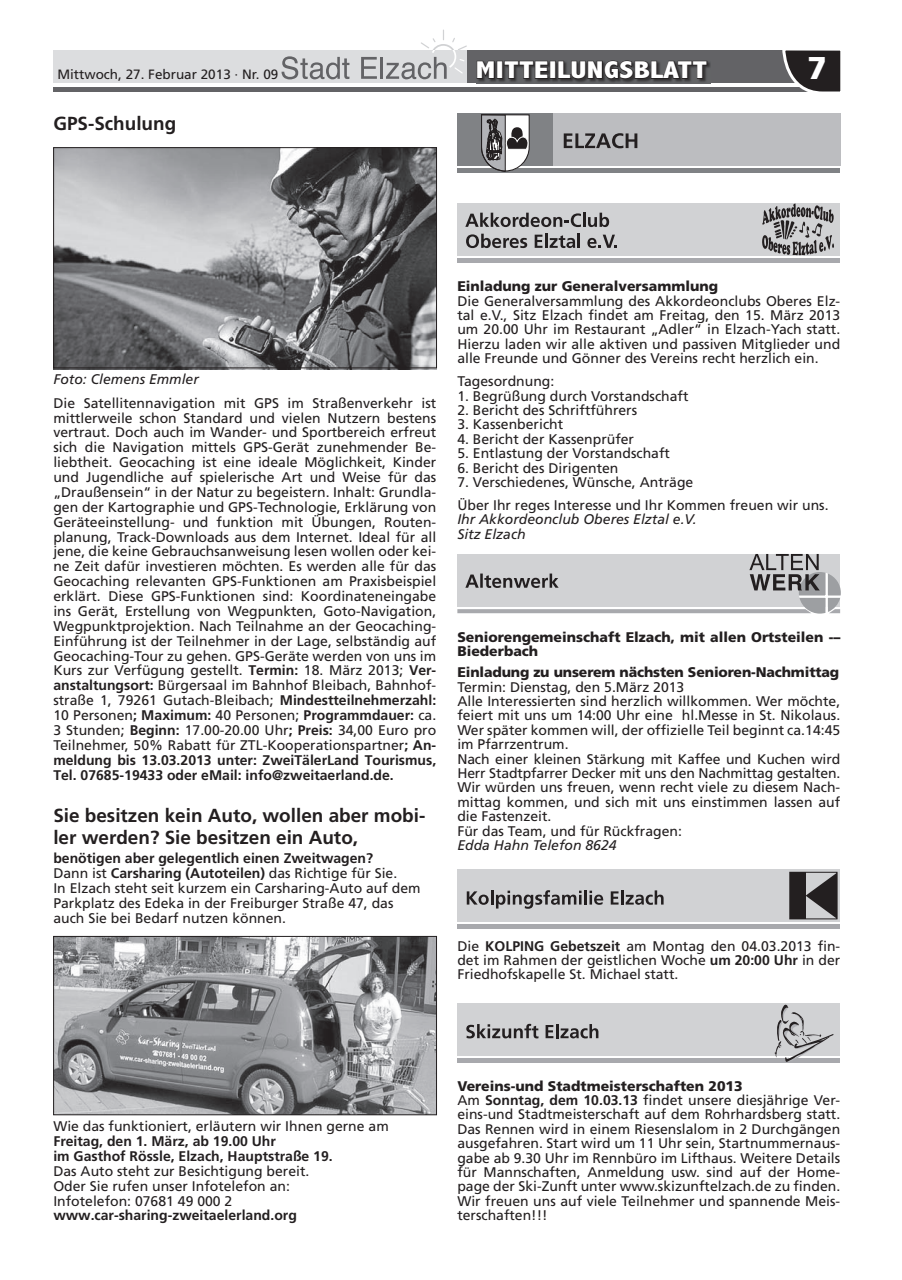
<style>
.page{position:relative;width:902px;height:1280px;background:#fff}
.page>*{position:absolute;margin:0;border:0;box-sizing:border-box;transform-origin:0 0}
.t1{font:900 31.5px "Frutiger";color:#fff}
.t2{font:800 condensed 24.45px "Abadi";letter-spacing:.01em;color:#fff;scale:1.26 1}
.t3{font:700 18.9px/21.5px "Frutiger";color:#231f20}
.t4{font:13.95px/14.9px "Frutiger";color:#231f20}
.t5{font:900 13.95px/14.4px "Frutiger";color:#231f20}
.t6{font:700 13.95px/14.9px "Frutiger";color:#231f20}
.t7{font:italic 13.95px/14.4px "Frutiger";color:#231f20}
.t8{font:13.5px "Frutiger";color:#231f20}
.s1{font-weight:700}
.s2{font-weight:900}
</style>
<div class="page">
<div style="left:53px;top:51px;width:787px;height:32px;background:#dcdddf"></div>
<div style="left:467px;top:51px;width:361px;height:32px;background:#636366"></div>
<hr style="left:53px;top:87px;width:787px;height:4px;background:#636366">
<svg style="left:780px;top:50px;width:61px;height:42px"></svg>
<img style="left:477px;top:60px;width:233px;height:24px">
<svg style="left:476px;top:60px;width:19px;height:19px"></svg>
<div style="left:496px;top:61px;width:6px;height:18px;border:1px solid #231f20"></div>
<svg style="left:503px;top:60px;width:45px;height:19px"></svg>
<div style="left:549px;top:61px;width:7px;height:18px;border:1px solid #231f20"></div>
<svg style="left:557px;top:60px;width:151px;height:20px"></svg>
<svg style="left:281px;top:56px;width:68px;height:23px"></svg>
<svg style="left:361px;top:57px;width:16px;height:22px"></svg>
<hr style="left:380px;top:57px;width:3px;height:22px;background:#636366">
<svg style="left:386px;top:29px;width:81px;height:50px"></svg>
<img style="left:54px;top:149px;width:382px;height:220px">
<div style="left:53px;top:147px;width:383px;height:221px;border:1px solid #231f20"></div>
<img style="left:55px;top:938px;width:379px;height:175px">
<div style="left:53px;top:936px;width:383px;height:179px;border:1px solid #231f20"></div>
<div style="left:457px;top:113px;width:96px;height:52px;background:#808285"></div>
<div style="left:553px;top:113px;width:287px;height:52px;background:#bcbdc0"></div>
<hr style="left:457px;top:168px;width:383px;height:4px;background:#808285">
<svg style="left:563px;top:133px;width:74px;height:15px"></svg>
<svg style="left:480px;top:114px;width:50px;height:58px"></svg>
<div style="left:457px;top:204px;width:16px;height:52px;background:#d1d2d4"></div>
<div style="left:473px;top:204px;width:367px;height:52px;background:#d1d2d4"></div>
<hr style="left:457px;top:259px;width:383px;height:4px;background:#a8a9ad">
<svg style="left:465px;top:213px;width:116px;height:14px"></svg>
<hr style="left:582px;top:213px;width:3px;height:14px;background:#231f20">
<svg style="left:588px;top:213px;width:21px;height:14px"></svg>
<svg style="left:466px;top:234px;width:61px;height:14px"></svg>
<svg style="left:534px;top:234px;width:41px;height:14px"></svg>
<hr style="left:577px;top:234px;width:3px;height:14px;background:#231f20">
<svg style="left:587px;top:235px;width:29px;height:13px"></svg>
<svg style="left:761px;top:203px;width:73px;height:52px"></svg>
<svg style="left:457px;top:554px;width:383px;height:60px;background:#c3c4c6"></svg>
<div style="left:457px;top:869px;width:16px;height:53px;background:#d1d2d4"></div>
<div style="left:473px;top:869px;width:367px;height:53px;background:#d1d2d4"></div>
<hr style="left:457px;top:924px;width:383px;height:4px;background:#a8a9ad">
<svg style="left:466px;top:891px;width:22px;height:14px"></svg>
<hr style="left:490px;top:890px;width:3px;height:14px;background:#231f20">
<svg style="left:496px;top:890px;width:107px;height:19px"></svg>
<svg style="left:610px;top:890px;width:53px;height:15px"></svg>
<div style="left:789px;top:872px;width:16px;height:47px;background:#231f20"></div>
<svg style="left:805px;top:872px;width:32px;height:47px"></svg>
<div style="left:457px;top:1003px;width:16px;height:52px;background:#d1d2d4"></div>
<div style="left:473px;top:1003px;width:367px;height:52px;background:#d1d2d4"></div>
<hr style="left:457px;top:1058px;width:383px;height:4px;background:#a8a9ad">
<svg style="left:466px;top:1024px;width:72px;height:14px"></svg>
<svg style="left:545px;top:1024px;width:53px;height:14px"></svg>
<svg style="left:774px;top:1004px;width:59px;height:58px"></svg>
<p class="t8" style="left:57px;top:66px;width:222px">Mittwoch, 27. Februar 2013 · Nr. 09</p>
<h2 class="t2" style="left:476px;top:57px;width:185px">MITTEILUNGSBLATT</h2>
<h1 class="t1" style="left:807px;top:49px;width:21px">7</h1>
<h3 class="t3" style="left:53px;top:112px;width:124px">GPS-Schulung</h3>
<p class="t7" style="left:53px;top:372px;width:147px">Foto: Clemens Emmler</p>
<p class="t4" style="left:53px;top:395px;width:384px;text-align:justify">Die Satellitennavigation mit GPS im Straßenverkehr ist mittlerweile schon Standard und vielen Nutzern bestens vertraut. Doch auch im Wander- und Sportbereich erfreut sich die Navigation mittels GPS-Gerät zunehmender Be&shy;liebtheit. Geocaching ist eine ideale Möglichkeit, Kinder und Jugendliche auf spielerische Art und Weise für das „Draußensein“ in der Natur zu begeistern. Inhalt: Grundla&shy;gen der Kartographie und GPS-Technologie, Erklärung von Geräteeinstellung- und funktion mit Übungen, Routen&shy;planung, Track-Downloads aus dem Internet. Ideal für all jene, die keine Gebrauchsanweisung lesen wollen oder kei&shy;ne Zeit dafür investieren möchten. Es werden alle für das Geocaching relevanten GPS-Funktionen am Praxisbeispiel erklärt. Diese GPS-Funktionen sind: Koordinateneingabe ins Gerät, Erstellung von Wegpunkten, Goto-Navigation, Wegpunktprojektion. Nach Teilnahme an der Geocaching-Einführung ist der Teilnehmer in der Lage, selbständig auf Geocaching-Tour zu gehen. GPS-Geräte werden von uns im Kurs zur Verfügung gestellt. <span class="s1">Termin:</span> 18. März 2013; <span class="s1">Ver&shy;anstaltungsort:</span> Bürgersaal im Bahnhof Bleibach, Bahnhof&shy;straße 1, 79261 Gutach-Bleibach; <span class="s1">Mindestteilnehmerzahl:<br></span>10 Personen<span class="s1">; Maximum:</span> 40 Personen; <span class="s1">Programmdauer:</span> ca.<br>3 Stunden; <span class="s1">Beginn:</span> 17.00-20.00 Uhr<span class="s1">; Preis:</span> 34,00 Euro pro Teilnehmer, 50% Rabatt für ZTL-Kooperationspartner<span class="s1">; An&shy;meldung bis 13.03.2013 unter: ZweiTälerLand Tourismus, Tel. 07685-19433 oder eMail: info@zweitaerland.de.</span></p>
<h3 class="t3" style="left:53px;top:805px;width:373px">Sie besitzen kein Auto, wollen aber mobi&shy;ler werden? Sie besitzen ein Auto,</h3>
<p class="t4" style="left:53px;top:851px;width:369px"><span class="s1">benötigen aber gelegentlich einen Zweitwagen?<br></span>Dann ist <span class="s1">Carsharing (Autoteilen)</span> das Richtige für Sie.<br>In Elzach steht seit kurzem ein Carsharing-Auto auf dem Parkplatz des Edeka in der Freiburger Straße 47, das auch Sie bei Bedarf nutzen können.</p>
<p class="t5" style="left:457px;top:279px;width:262px">Einladung zur Generalversammlung</p>
<p class="t4" style="left:457px;top:293px;width:384px;line-height:14.4px;text-align:justify">Die Generalversammlung des Akkordeonclubs Oberes Elz&shy;tal e.V., Sitz Elzach findet am Freitag, den 15. März 2013 um 20.00 Uhr im Restaurant „Adler“ in Elzach-Yach statt.<br>Hierzu laden wir alle aktiven und passiven Mitglieder und alle Freunde und Gönner des Vereins recht herzlich ein.</p>
<p class="t4" style="left:457px;top:374px;width:98px">Tagesordnung:</p>
<p class="t4" style="left:457px;top:388px;width:233px">1. Begrüßung durch Vorstandschaft</p>
<p class="t4" style="left:457px;top:403px;width:181px">2. Bericht des Schriftführers</p>
<p class="t4" style="left:457px;top:417px;width:107px">3. Kassenbericht</p>
<p class="t4" style="left:457px;top:431px;width:178px">4. Bericht der Kassenprüfer</p>
<p class="t4" style="left:457px;top:446px;width:214px">5. Entlastung der Vorstandschaft</p>
<p class="t4" style="left:457px;top:460px;width:162px">6. Bericht des Dirigenten</p>
<p class="t4" style="left:457px;top:470px;width:372px;line-height:23px">7. Verschiedenes, Wünsche, Anträge<br>Über Ihr reges Interesse und Ihr Kommen freuen wir uns.</p>
<p class="t7" style="left:457px;top:512px;width:241px">Ihr Akkordeonclub Oberes Elztal e.V.<br>Sitz Elzach</p>
<p class="t5" style="left:457px;top:630px;width:384px">Seniorengemeinschaft Elzach, mit allen Ortsteilen -–<br>Biederbach</p>
<p class="t5" style="left:457px;top:665px;width:383px">Einladung zu unserem nächsten Senioren-Nachmittag</p>
<p class="t4" style="left:457px;top:679px;width:384px;line-height:14.4px">Termin: Dienstag, den 5.März 2013<br>Alle Interessierten sind herzlich willkommen. Wer möchte, feiert mit uns um 14:00 Uhr eine hl.Messe in St. Nikolaus.<br>Wer später kommen will, der offizielle Teil beginnt ca.14:45 im Pfarrzentrum.<br>Nach einer kleinen Stärkung mit Kaffee und Kuchen wird Herr Stadtpfarrer Decker mit uns den Nachmittag gestalten.<br>Wir würden uns freuen, wenn recht viele zu diesem Nach&shy;mittag kommen, und sich mit uns einstimmen lassen auf die Fastenzeit.<br>Für das Team, und für Rückfragen:</p>
<p class="t7" style="left:457px;top:838px;width:161px">Edda Hahn Telefon 8624</p>
<p class="t4" style="left:457px;top:938px;width:384px;line-height:14.4px;text-align:justify">Die <span class="s1">KOLPING Gebetszeit</span> am Montag den 04.03.2013 fin&shy;det im Rahmen der geistlichen Woche <span class="s1">um 20:00 Uhr</span> in der Friedhofskapelle St. Michael statt.</p>
<p class="t4" style="left:53px;top:1119px;width:337px">Wie das funktioniert, erläutern wir Ihnen gerne am</p>
<p class="t6" style="left:53px;top:1134px;width:281px">Freitag, den 1. März, ab 19.00 Uhr<br>im Gasthof Rössle, Elzach, Hauptstraße 19.</p>
<p class="t4" style="left:53px;top:1163px;width:257px">Das Auto steht zur Besichtigung bereit.<br>Oder Sie rufen unser Infotelefon an:<br>Infotelefon: 07681 49 000 2</p>
<p class="t6" style="left:53px;top:1208px;width:245px">www.car-sharing-zweitaelerland.org</p>
<p class="t4" style="left:457px;top:1078px;width:384px;line-height:14.4px"><span class="s2">Vereins-und Stadtmeisterschaften 2013<br></span>Am <span class="s1">Sonntag, dem 10.03.13</span> findet unsere diesjährige Ver&shy;eins-und Stadtmeisterschaft auf dem Rohrhardsberg statt.<br>Das Rennen wird in einem Riesenslalom in 2 Durchgängen ausgefahren. Start wird um 11 Uhr sein, Startnummernaus&shy;gabe ab 9.30 Uhr im Rennbüro im Lifthaus. Weitere Details für Mannschaften, Anmeldung usw. sind auf der Home&shy;page der Ski-Zunft unter www.skizunftelzach.de zu finden.<br>Wir freuen uns auf viele Teilnehmer und spannende Meis&shy;terschaften!!!</p>
</div>
